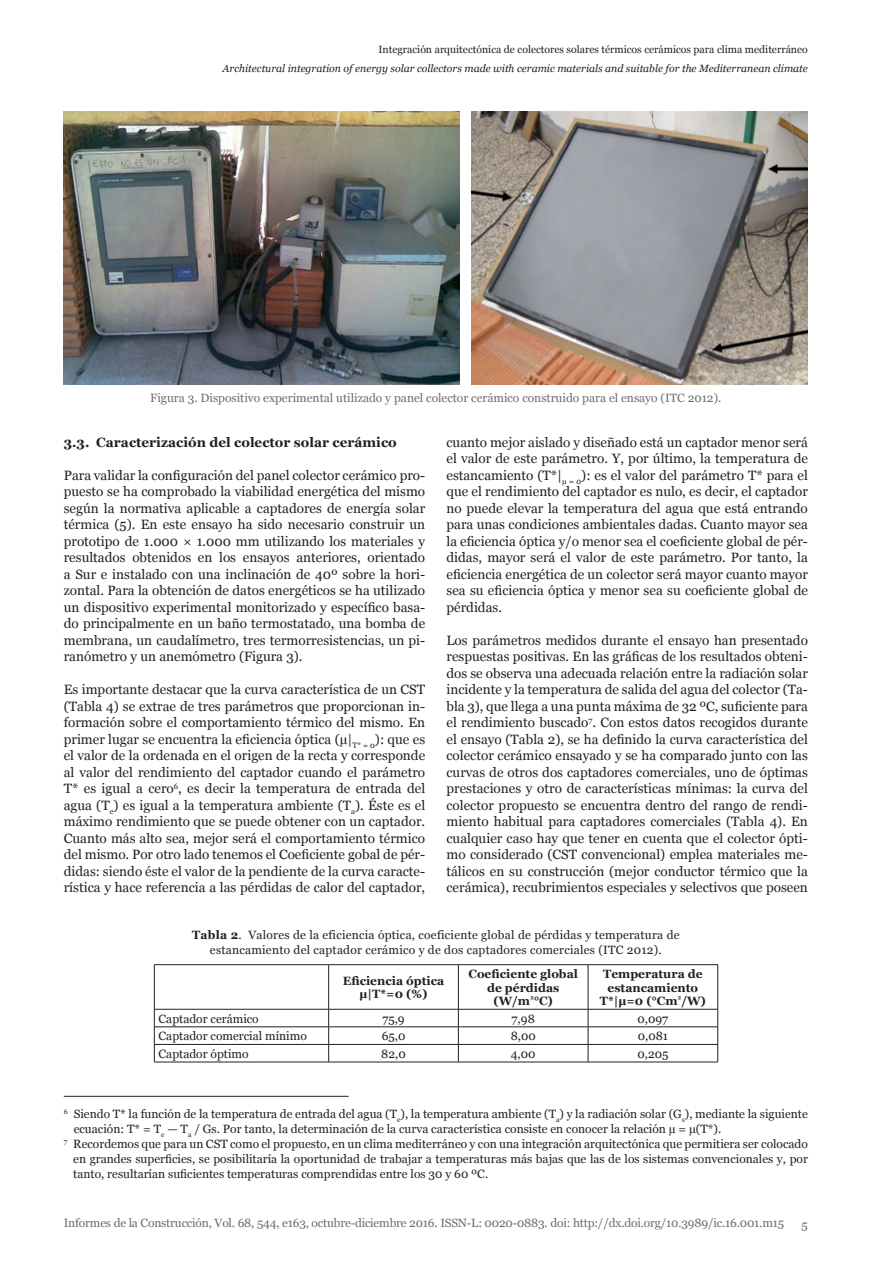
<style>
.page{position:relative;width:893px;height:1263px;background:#fff}
.page>*{position:absolute;margin:0;border:0;box-sizing:border-box;transform-origin:0 0}
.t1{font:13.5px/16.5px "Georgia";color:#231f20;text-align:justify}
.t2{font:700 13.5px "Georgia";color:#231f20}
.t3{font:12px "Georgia";color:#231f20}
.t4{font:12px "Georgia";color:#6c6d70}
.t5{font:12px/15px "Georgia";letter-spacing:.02em;color:#231f20;text-align:center}
.t6{font:700 12px/13.5px "Georgia";color:#231f20;text-align:center}
.t7{font:italic 10.5px "Georgia";color:#231f20}
.t8{font:10.5px "Georgia";color:#231f20}
.s1{font-weight:700}
</style>
<div class="page">
<img style="left:64px;top:111px;width:395px;height:274px">
<img style="left:472px;top:111px;width:336px;height:274px">
<hr style="left:458px;top:965px;width:1px;height:44px;background:#231f20">
<hr style="left:588px;top:965px;width:1px;height:44px;background:#231f20">
<hr style="left:154px;top:1026px;width:175px;height:1px;background:#231f20">
<hr style="left:329px;top:1026px;width:129px;height:1px;background:#231f20">
<hr style="left:458px;top:1026px;width:130px;height:1px;background:#231f20">
<hr style="left:588px;top:1026px;width:130px;height:1px;background:#231f20">
<hr style="left:154px;top:1044px;width:175px;height:1px;background:#231f20">
<hr style="left:329px;top:1044px;width:129px;height:1px;background:#231f20">
<svg style="left:328px;top:1010px;width:1px;height:52px"></svg>
<hr style="left:458px;top:1044px;width:130px;height:1px;background:#231f20">
<svg style="left:458px;top:1010px;width:1px;height:52px"></svg>
<hr style="left:588px;top:1044px;width:130px;height:1px;background:#231f20">
<svg style="left:588px;top:1010px;width:1px;height:52px"></svg>
<svg style="left:154px;top:1010px;width:1px;height:52px"></svg>
<svg style="left:717px;top:1010px;width:1px;height:52px"></svg>
<hr style="left:154px;top:1062px;width:175px;height:1px;background:#231f20">
<hr style="left:329px;top:1062px;width:129px;height:1px;background:#231f20">
<hr style="left:458px;top:1062px;width:130px;height:1px;background:#231f20">
<hr style="left:588px;top:1062px;width:130px;height:1px;background:#231f20">
<hr style="left:328px;top:965px;width:1px;height:44px;background:#231f20">
<hr style="left:154px;top:964px;width:175px;height:1px;background:#231f20">
<hr style="left:154px;top:965px;width:1px;height:44px;background:#231f20">
<hr style="left:329px;top:964px;width:129px;height:1px;background:#231f20">
<hr style="left:458px;top:964px;width:130px;height:1px;background:#231f20">
<hr style="left:588px;top:964px;width:130px;height:1px;background:#231f20">
<hr style="left:717px;top:965px;width:1px;height:44px;background:#231f20">
<hr style="left:154px;top:1009px;width:175px;height:1px;background:#231f20">
<hr style="left:329px;top:1009px;width:129px;height:1px;background:#231f20">
<hr style="left:458px;top:1009px;width:130px;height:1px;background:#231f20">
<hr style="left:588px;top:1009px;width:130px;height:1px;background:#231f20">
<hr style="left:64px;top:1096px;width:285px;height:1px;background:#231f20">
<p class="t8" style="left:379px;top:43px;width:431px">Integración arquitectónica de colectores solares térmicos cerámicos para clima mediterráneo</p>
<p class="t7" style="left:223px;top:63px;width:587px">Architectural integration of energy solar collectors made with ceramic materials and suitable for the Mediterranean climate</p>
<p class="t4" style="left:150px;top:391px;width:573px">Figura 3. Dispositivo experimental utilizado y panel colector cerámico construido para el ensayo (ITC 2012).</p>
<p class="t2" style="left:64px;top:434px;width:334px">3.3. Caracterización del colector solar cerámico</p>
<p class="t1" style="left:64px;top:467px;width:363px">Para validar la configuración del panel colector cerámico pro&shy;puesto se ha comprobado la viabilidad energética del mismo según la normativa aplicable a captadores de energía solar térmica (5). En este ensayo ha sido necesario construir un prototipo de 1.000 × 1.000 mm utilizando los materiales y resultados obtenidos en los ensayos anteriores, orientado a Sur e instalado con una inclinación de 40º sobre la hori&shy;zontal. Para la obtención de datos energéticos se ha utilizado un dispositivo experimental monitorizado y específico basa&shy;do principalmente en un baño termostatado, una bomba de membrana, un caudalímetro, tres termorresistencias, un pi&shy;ranómetro y un anemómetro (Figura 3).</p>
<p class="t1" style="left:64px;top:681px;width:363px">Es importante destacar que la curva característica de un CST (Tabla 4) se extrae de tres parámetros que proporcionan in&shy;formación sobre el comportamiento térmico del mismo. En primer lugar se encuentra la eficiencia óptica (µ|<sub>T*</sub> <sub>=</sub> <sub>0</sub>): que es el valor de la ordenada en el origen de la recta y corresponde al valor del rendimiento del captador cuando el parámetro T* es igual a cero<sup>6</sup>, es decir la temperatura de entrada del agua (T<sub>e</sub>) es igual a la temperatura ambiente (T<sub>a</sub>). Éste es el máximo rendimiento que se puede obtener con un captador.<br>Cuanto más alto sea, mejor será el comportamiento térmico del mismo. Por otro lado tenemos el Coeficiente gobal de pér&shy;didas: siendo éste el valor de la pendiente de la curva caracte&shy;rística y hace referencia a las pérdidas de calor del captador,</p>
<p class="t1" style="left:446px;top:434px;width:363px">cuanto mejor aislado y diseñado está un captador menor será el valor de este parámetro. Y, por último, la temperatura de estancamiento (T*|<sub>µ</sub> <sub>=</sub> <sub>0</sub>): es el valor del parámetro T* para el que el rendimiento del captador es nulo, es decir, el captador no puede elevar la temperatura del agua que está entrando para unas condiciones ambientales dadas. Cuanto mayor sea la eficiencia óptica y/o menor sea el coeficiente global de pér&shy;didas, mayor será el valor de este parámetro. Por tanto, la eficiencia energética de un colector será mayor cuanto mayor sea su eficiencia óptica y menor sea su coeficiente global de pérdidas.</p>
<p class="t1" style="left:446px;top:632px;width:363px">Los parámetros medidos durante el ensayo han presentado respuestas positivas. En las gráficas de los resultados obteni&shy;dos se observa una adecuada relación entre la radiación solar incidente y la temperatura de salida del agua del colector (Ta&shy;bla 3), que llega a una punta máxima de 32 ºC, suficiente para el rendimiento buscado<sup>7</sup>. Con estos datos recogidos durante el ensayo (Tabla 2), se ha definido la curva característica del colector cerámico ensayado y se ha comparado junto con las curvas de otros dos captadores comerciales, uno de óptimas prestaciones y otro de características mínimas: la curva del colector propuesto se encuentra dentro del rango de rendi&shy;miento habitual para captadores comerciales (Tabla 4). En cualquier caso hay que tener en cuenta que el colector ópti&shy;mo considerado (CST convencional) emplea materiales me&shy;tálicos en su construcción (mejor conductor térmico que la cerámica), recubrimientos especiales y selectivos que poseen</p>
<p class="t5" style="left:192px;top:927px;width:489px"><span class="s1">Tabla 2</span>. Valores de la eficiencia óptica, coeficiente global de pérdidas y temperatura de estancamiento del captador cerámico y de dos captadores comerciales (ITC 2012).</p>
<p class="t6" style="left:343px;top:974px;width:103px">Eficiencia óptica µ|T*=0 (%)</p>
<p class="t6" style="left:468px;top:967px;width:111px">Coeficiente global de pérdidas (W/m<sup>²</sup>°C)</p>
<p class="t6" style="left:600px;top:967px;width:108px">Temperatura de estancamiento<br>T*|µ=0 (°Cm<sup>²</sup>/W)</p>
<p class="t3" style="left:159px;top:1012px;width:102px">Captador cerámico</p>
<p class="t3" style="left:382px;top:1012px;width:24px">75,9</p>
<p class="t3" style="left:512px;top:1012px;width:25px">7,98</p>
<p class="t3" style="left:637px;top:1012px;width:32px">0,097</p>
<p class="t3" style="left:159px;top:1029px;width:150px">Captador comercial mínimo</p>
<p class="t3" style="left:382px;top:1029px;width:25px">65,0</p>
<p class="t3" style="left:511px;top:1029px;width:27px">8,00</p>
<p class="t3" style="left:638px;top:1029px;width:32px">0,081</p>
<p class="t3" style="left:159px;top:1047px;width:91px">Captador óptimo</p>
<p class="t3" style="left:381px;top:1047px;width:26px">82,0</p>
<p class="t3" style="left:511px;top:1047px;width:26px">4,00</p>
<p class="t3" style="left:637px;top:1047px;width:33px">0,205</p>
<p class="t3" style="left:64px;top:1107px;width:746px"><sup>6</sup> Siendo T* la función de la temperatura de entrada del agua (T<sub>e</sub>), la temperatura ambiente (T<sub>a</sub>) y la radiación solar (G<sub>s</sub>), mediante la siguiente</p>
<p class="t3" style="left:74px;top:1122px;width:649px">ecuación: T* = T<sub>e</sub> — T<sub>a</sub> / Gs. Por tanto, la determinación de la curva característica consiste en conocer la relación µ = µ(T*).</p>
<p class="t3" style="left:64px;top:1137px;width:746px"><sup>7</sup> Recordemos que para un CST como el propuesto, en un clima mediterráneo y con una integración arquitectónica que permitiera ser colocado</p>
<p class="t3" style="left:73px;top:1152px;width:736px">en grandes superficies, se posibilitaría la oportunidad de trabajar a temperaturas más bajas que las de los sistemas convencionales y, por</p>
<p class="t3" style="left:73px;top:1167px;width:416px">tanto, resultarían suficientes temperaturas comprendidas entre los 30 y 60 ºC.</p>
<p class="t4" style="left:64px;top:1216px;width:722px">Informes de la Construcción, Vol. 68, 544, e163, octubre-diciembre 2016. ISSN-L: 0020-0883. doi: http://dx.doi.org/10.3989/ic.16.001.m15</p>
<p class="t4" style="left:802px;top:1218px;width:8px">5</p>
</div>
